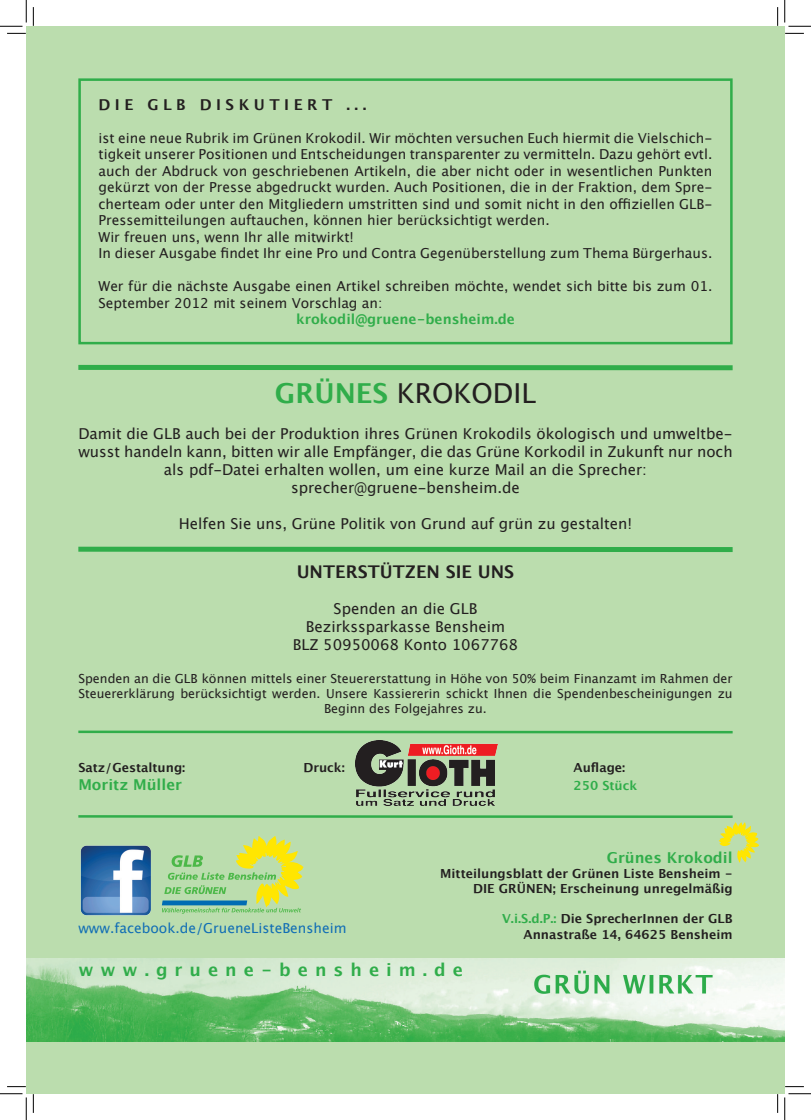
<style>
.page{position:relative;width:811px;height:1120px;background:#fff}
.page>*{position:absolute;margin:0;border:0;box-sizing:border-box;transform-origin:0 0}
.t1{font:27.5px "Lucida Grande";color:#231f20}
.t2{font:700 17.5px "Lucida Grande";letter-spacing:.4em;color:#30ad4a}
.t3{font:700 17.5px "Lucida Grande";color:#231f20}
.t4{font:15px/18px "Lucida Grande";color:#231f20;text-align:center}
.t5{font:700 15px "Lucida Grande";color:#30ad4a}
.t6{font:700 15px "Lucida Grande";letter-spacing:.3em;color:#231f20}
.t7{font:13.75px/16.5px "Lucida Grande";color:#231f20;text-align:justify}
.t8{font:13.75px "Lucida Grande";color:#116eb5}
.t9{font:700 13.75px "Lucida Grande";color:#30ad4a}
.t10{font:12.5px/15px "Lucida Grande";color:#231f20;text-align:center}
.t11{font:700 12.5px/15px "Lucida Grande";color:#231f20;text-align:right}
.t12{font:700 12.5px "Lucida Grande";color:#30ad4a}
.s1{font-weight:700;color:#30ad4a}
.s2{color:#30ad4a}
</style>
<div class="page">
<div style="left:26px;top:26px;width:759px;height:1067px;background:#bbddae"></div>
<div style="left:78px;top:78px;width:654px;height:266px;border:2px solid #30ad4a"></div>
<div style="left:78px;top:546px;width:654px;height:6px;background:#30ad4a"></div>
<img style="left:26px;top:958px;width:759px;height:83px">
<svg style="left:718px;top:822px;width:41px;height:40px"></svg>
<svg style="left:162px;top:836px;width:142px;height:77px"></svg>
<hr style="left:78px;top:730px;width:654px;height:3px;background:#30ad4a">
<img style="left:356px;top:740px;width:142px;height:65px">
<hr style="left:78px;top:814px;width:654px;height:3px;background:#30ad4a">
<div style="left:78px;top:365px;width:654px;height:5px;background:#30ad4a"></div>
<img style="left:80px;top:845px;width:71px;height:69px">
<svg style="left:7px;top:33px;width:19px;height:1px"></svg>
<svg style="left:785px;top:33px;width:19px;height:1px"></svg>
<svg style="left:33px;top:7px;width:1px;height:19px"></svg>
<svg style="left:33px;top:1093px;width:1px;height:19px"></svg>
<svg style="left:777px;top:7px;width:1px;height:19px"></svg>
<svg style="left:777px;top:1093px;width:1px;height:19px"></svg>
<svg style="left:0;top:0;width:27px;height:27px"></svg>
<svg style="left:0;top:1093px;width:27px;height:26px"></svg>
<svg style="left:784px;top:0;width:27px;height:27px"></svg>
<svg style="left:784px;top:1093px;width:27px;height:26px"></svg>
<p class="t6" style="left:99px;top:92px;width:12px">DIE</p>
<p class="t6" style="left:147px;top:92px;width:65px">GLB DIS</p>
<p class="t6" style="left:239px;top:92px;width:58px">KUTIER</p>
<p class="t6" style="left:322px;top:92px;width:46px">T ...</p>
<p class="t7" style="left:99px;top:130px;width:615px">ist eine neue Rubrik im Grünen Krokodil. Wir möchten versuchen Euch hiermit die Vielschich&shy;tigkeit unserer Positionen und Entscheidungen transparenter zu vermitteln. Dazu gehört evtl. auch der Abdruck von geschriebenen Artikeln, die aber nicht oder in wesentlichen Punkten gekürzt von der Presse abgedruckt wurden. Auch Positionen, die in der Fraktion, dem Spre&shy;cherteam oder unter den Mitgliedern umstritten sind und somit nicht in den offiziellen GLB-Pressemitteilungen auftauchen, können hier berücksichtigt werden.</p>
<p class="t7" style="left:99px;top:229px;width:257px">Wir freuen uns, wenn Ihr alle mitwirkt!</p>
<p class="t7" style="left:99px;top:245px;width:615px">In dieser Ausgabe findet Ihr eine Pro und Contra Gegenüberstellung zum Thema Bürgerhaus.</p>
<p class="t7" style="left:99px;top:278px;width:615px">Wer für die nächste Ausgabe einen Artikel schreiben möchte, wendet sich bitte bis zum 01.<br>September 2012 mit seinem Vorschlag an:</p>
<p class="t9" style="left:296px;top:308px;width:220px">krokodil@gruene-bensheim.de</p>
<p class="t1" style="left:275px;top:377px;width:262px"><span class="s1">GRÜNES</span> KROKODIL</p>
<p class="t4" style="left:78px;top:425px;width:656px">Damit die GLB auch bei der Produktion ihres Grünen Krokodils ökologisch und umweltbe&shy;wusst handeln kann, bitten wir alle Empfänger, die das Grüne Korkodil in Zukunft nur noch als pdf-Datei erhalten wollen, um eine kurze Mail an die Sprecher:</p>
<p class="t4" style="left:291px;top:479px;width:230px">sprecher@gruene-bensheim.de</p>
<p class="t4" style="left:179px;top:515px;width:455px">Helfen Sie uns, Grüne Politik von Grund auf grün zu gestalten!</p>
<p class="t3" style="left:297px;top:557px;width:219px">UNTERSTÜTZEN SIE UNS</p>
<p class="t4" style="left:334px;top:599px;width:145px">Spenden an die GLB</p>
<p class="t4" style="left:306px;top:617px;width:201px">Bezirkssparkasse Bensheim</p>
<p class="t4" style="left:293px;top:635px;width:227px">BLZ 50950068 Konto 1067768</p>
<p class="t10" style="left:78px;top:671px;width:656px">Spenden an die GLB können mittels einer Steuererstattung in Höhe von 50% beim Finanzamt im Rahmen der<br>Steuererklärung berücksichtigt werden. Unsere Kassiererin schickt Ihnen die Spendenbescheinigungen zu<br>Beginn des Folgejahres zu.</p>
<p class="t11" style="left:78px;top:759px;width:109px">Satz/Gestaltung:</p>
<p class="t11" style="left:303px;top:759px;width:43px">Druck:</p>
<p class="t11" style="left:573px;top:759px;width:53px">Auflage:</p>
<p class="t5" style="left:78px;top:772px;width:105px">Moritz Müller</p>
<p class="t12" style="left:573px;top:775px;width:65px">250 Stück</p>
<p class="t5" style="left:607px;top:845px;width:127px">Grünes Krokodil</p>
<p class="t11" style="left:440px;top:866px;width:294px">Mitteilungsblatt der Grünen Liste Bensheim -<br>DIE GRÜNEN; Erscheinung unregelmäßig</p>
<p class="t11" style="left:502px;top:911px;width:232px"><span class="s2">V.i.S.d.P.:</span> Die SprecherInnen der GLB</p>
<p class="t11" style="left:523px;top:926px;width:211px">Annastraße 14, 64625 Bensheim</p>
<p class="t8" style="left:78px;top:919px;width:270px">www.facebook.de/GrueneListeBensheim</p>
<p class="t2" style="left:78px;top:954px;width:386px">www.gruene-bensheim.de</p>
</div>
